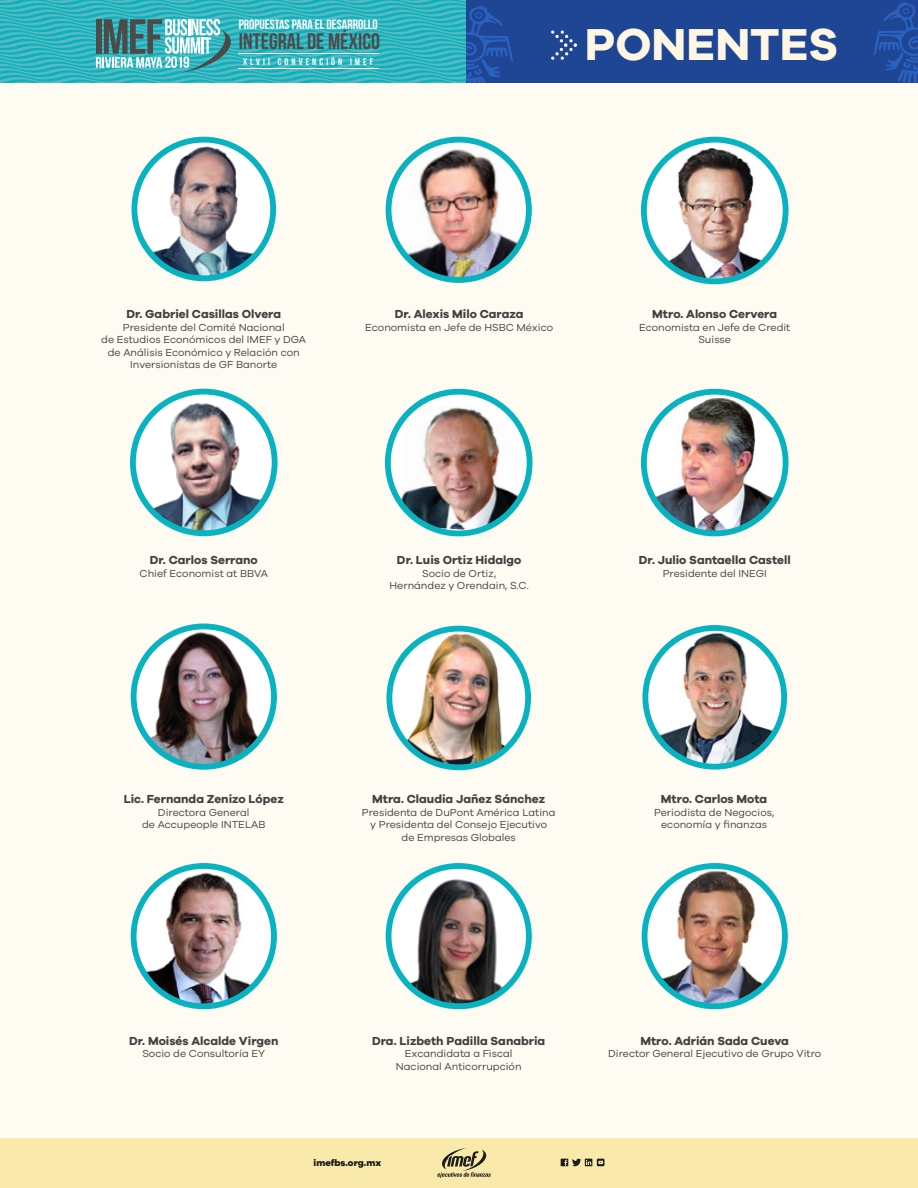
<style>
.page{position:relative;width:918px;height:1188px;background:#fff}
.page>*{position:absolute;margin:0;border:0;box-sizing:border-box;transform-origin:0 0}
.t1{font:700 46.2px "Galano Grotesque";color:#fef7e3}
.t2{font:22.5px "Bebas Neue";color:#4b4b4a}
.t3{font:13.35px "Bebas Neue";color:#fff}
.t4{font:700 12px "Galano Grotesque";color:#414142}
.t5{font:10.5px/12.6px "Galano Grotesque";color:#414142;text-align:center}
.t6{font:9.6px "Bebas Neue";letter-spacing:.32em;color:#fff}
.t7{font:800 9.45px "Galano Grotesque";color:#1d1d1a}
</style>
<div class="page">
<div style="left:0;top:82px;width:918px;height:1104px;background:#fefbf2"></div>
<div style="left:466px;top:0;width:452px;height:83px;background:#1f4694"></div>
<svg style="left:874px;top:2px;width:44px;height:80px"></svg>
<svg style="left:0;top:0;width:513px;height:83px;background:#38aab9"></svg>
<hr style="left:239px;top:53px;width:140px;height:1px;background:#fff">
<hr style="left:239px;top:68px;width:140px;height:1px;background:#fff">
<svg style="left:551px;top:30px;width:26px;height:30px"></svg>
<img style="left:393px;top:633px;width:135px;height:134px">
<div style="left:386px;top:626px;width:145px;height:144px;border:6px solid #08b3bf;border-radius:50%"></div>
<img style="left:645px;top:628px;width:139px;height:139px;border-radius:69px">
<div style="left:642px;top:625px;width:145px;height:145px;border:6px solid #08b3bf;border-radius:50%"></div>
<img style="left:134px;top:866px;width:140px;height:140px">
<div style="left:131px;top:863px;width:146px;height:146px;border:6px solid #08b3bf;border-radius:50%"></div>
<img style="left:645px;top:866px;width:140px;height:140px;border-radius:70px">
<div style="left:642px;top:863px;width:146px;height:146px;border:6px solid #08b3bf;border-radius:50%"></div>
<img style="left:389px;top:866px;width:140px;height:140px;border-radius:70px">
<div style="left:386px;top:863px;width:146px;height:146px;border:6px solid #08b3bf;border-radius:50%"></div>
<svg style="left:388px;top:392px;width:142px;height:141px"></svg>
<img style="left:400px;top:404px;width:128px;height:127px">
<div style="left:385px;top:389px;width:148px;height:147px;border:6px solid #08b3bf;border-radius:50%"></div>
<img style="left:133px;top:392px;width:142px;height:141px;border-radius:71px">
<div style="left:130px;top:389px;width:148px;height:147px;border:6px solid #08b3bf;border-radius:50%"></div>
<img style="left:645px;top:147px;width:139px;height:134px">
<div style="left:641px;top:137px;width:148px;height:147px;border:6px solid #08b3bf;border-radius:50%"></div>
<img style="left:134px;top:140px;width:139px;height:138px;border-radius:69px">
<div style="left:132px;top:137px;width:144px;height:144px;border:6px solid #08b3bf;border-radius:50%"></div>
<img style="left:389px;top:143px;width:140px;height:137px">
<div style="left:386px;top:137px;width:146px;height:146px;border:6px solid #08b3bf;border-radius:50%"></div>
<img style="left:644px;top:392px;width:142px;height:141px;border-radius:71px">
<div style="left:641px;top:389px;width:148px;height:147px;border:6px solid #08b3bf;border-radius:50%"></div>
<img style="left:134px;top:626px;width:140px;height:141px;border-radius:70px">
<div style="left:131px;top:624px;width:146px;height:146px;border:6px solid #08b3bf;border-radius:50%"></div>
<div style="left:0;top:1138px;width:918px;height:50px;background:#f9e9aa"></div>
<svg style="left:437px;top:1148px;width:54px;height:30px"></svg>
<svg style="left:561px;top:1159px;width:43px;height:7px"></svg>
<p class="t3" style="left:239px;top:17px;width:140px">PROPUESTAS PARA EL DESARROLLO</p>
<h2 class="t2" style="left:239px;top:29px;width:143px">INTEGRAL DE MÉXICO</h2>
<h1 class="t1" style="left:585px;top:16px;width:255px">PONENTES</h1>
<p class="t6" style="left:243px;top:56px;width:132px">XLVII CONVENCIÓN IMEF</p>
<p class="t4" style="left:126px;top:307px;width:156px">Dr. Gabriel Casillas Olvera</p>
<p class="t5" style="left:101px;top:320px;width:206px">Presidente del Comité Nacional<br>de Estudios Económicos del IMEF y DGA de Análisis Económico y Relación con Inversionistas de GF Banorte</p>
<p class="t4" style="left:395px;top:307px;width:130px">Dr. Alexis Milo Caraza</p>
<p class="t5" style="left:365px;top:320px;width:189px">Economista en Jefe de HSBC México</p>
<p class="t4" style="left:150px;top:553px;width:110px">Dr. Carlos Serrano</p>
<p class="t5" style="left:140px;top:566px;width:130px">Chief Economist at BBVA</p>
<p class="t4" style="left:397px;top:553px;width:126px">Dr. Luis Ortiz Hidalgo</p>
<p class="t5" style="left:390px;top:566px;width:141px">Socio de Ortiz,<br>Hernández y Orendain, S.C.</p>
<p class="t4" style="left:652px;top:307px;width:126px">Mtro. Alonso Cervera</p>
<p class="t5" style="left:639px;top:320px;width:153px">Economista en Jefe de Credit<br>Suisse</p>
<p class="t4" style="left:639px;top:553px;width:153px">Dr. Julio Santaella Castell</p>
<p class="t5" style="left:663px;top:566px;width:105px">Presidente del INEGI</p>
<p class="t4" style="left:124px;top:792px;width:162px">Lic. Fernanda Zenizo López</p>
<p class="t5" style="left:142px;top:806px;width:125px">Directora General<br>de Accupeople INTELAB</p>
<p class="t4" style="left:372px;top:792px;width:175px">Mtra. Claudia Jañez Sánchez</p>
<p class="t5" style="left:362px;top:806px;width:195px">Presidenta de DuPont América Latina y Presidenta del Consejo Ejecutivo<br>de Empresas Globales</p>
<p class="t4" style="left:661px;top:792px;width:108px">Mtro. Carlos Mota</p>
<p class="t5" style="left:654px;top:806px;width:122px">Periodista de Negocios, economía y finanzas</p>
<p class="t4" style="left:129px;top:1033px;width:151px">Dr. Moisés Alcalde Virgen</p>
<p class="t5" style="left:142px;top:1047px;width:124px">Socio de Consultoría EY</p>
<p class="t4" style="left:372px;top:1033px;width:175px">Dra. Lizbeth Padilla Sanabria</p>
<p class="t5" style="left:396px;top:1047px;width:127px">Excandidata a Fiscal<br>Nacional Anticorrupción</p>
<p class="t7" style="left:314px;top:1157px;width:69px">imefbs.org.mx</p>
<p class="t4" style="left:640px;top:1033px;width:150px">Mtro. Adrián Sada Cueva</p>
<p class="t5" style="left:608px;top:1047px;width:215px">Director General Ejecutivo de Grupo Vitro</p>
</div>
